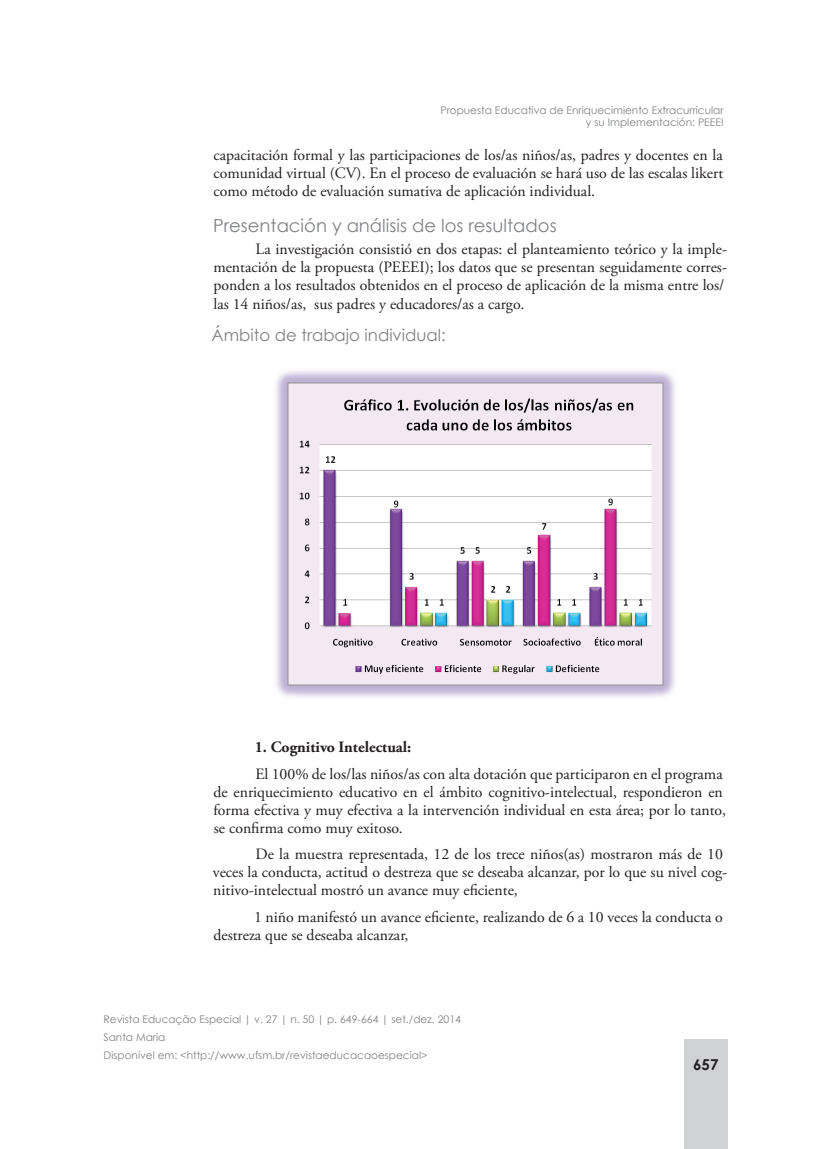
<style>
.page{position:relative;width:830px;height:1149px;background:#fff}
.page>*{position:absolute;margin:0;border:0;box-sizing:border-box;transform-origin:0 0}
.t1{font:18px "Century Gothic";color:#808285}
.t2{font:16.5px "Century Gothic";color:#808285}
.t3{font:15.75px/18px "Adobe Garamond Pro";color:#231f20}
.t4{font:700 15.75px "Adobe Garamond Pro";color:#231f20}
.t5{font:700 15px "Century Gothic";color:#231f20}
.t6{font:10.5px/18px "Century Gothic";color:#808285}
</style>
<div class="page">
<div style="left:683px;top:1039px;width:44px;height:109px;background:#d1d2d4"></div>
<img style="left:276px;top:371px;width:399px;height:326px">
<p class="t6" style="left:440px;top:104px;width:284px;line-height:12px;text-align:right">Propuesta Educativa de Enriquecimiento Extracurricular y su Implementación: PEEEI</p>
<p class="t3" style="left:213px;top:147px;width:511px;text-align:justify">capacitación formal y las participaciones de los/as niños/as, padres y docentes en la comunidad virtual (CV). En el proceso de evaluación se hará uso de las escalas likert como método de evaluación sumativa de aplicación individual.</p>
<p class="t1" style="left:213px;top:213px;width:345px">Presentación y análisis de los resultados</p>
<p class="t3" style="left:213px;top:241px;width:515px;text-indent:42px">La investigación consistió en dos etapas: el planteamiento teórico y la imple&shy;mentación de la propuesta (PEEEI); los datos que se presentan seguidamente corres&shy;ponden a los resultados obtenidos en el proceso de aplicación de la misma entre los/ las 14 niños/as, sus padres y educadores/as a cargo.</p>
<p class="t2" style="left:211px;top:323px;width:235px">Ámbito de trabajo individual:</p>
<p class="t4" style="left:254px;top:737px;width:158px">1. Cognitivo Intelectual:</p>
<p class="t3" style="left:213px;top:765px;width:514px;text-indent:42px">El 100% de los/las niños/as con alta dotación que participaron en el programa de enriquecimiento educativo en el ámbito cognitivo-intelectual, respondieron en forma efectiva y muy efectiva a la intervención individual en esta área; por lo tanto, se confirma como muy exitoso.</p>
<p class="t3" style="left:213px;top:845px;width:515px;text-indent:42px">De la muestra representada, 12 de los trece niños(as) mostraron más de 10 veces la conducta, actitud o destreza que se deseaba alcanzar, por lo que su nivel cog&shy;nitivo-intelectual mostró un avance muy eficiente,</p>
<p class="t3" style="left:213px;top:908px;width:510px;text-indent:41px">1 niño manifestó un avance eficiente, realizando de 6 a 10 veces la conducta o destreza que se deseaba alcanzar,</p>
<p class="t6" style="left:103px;top:1009px;width:359px">Revista Educação Especial | v. 27 | n. 50 | p. 649-664 | set./dez. 2014<br>Santa Maria<br>Disponível em: &lt;http://www.ufsm.br/revistaeducacaoespecial&gt;</p>
<p class="t5" style="left:693px;top:1053px;width:27px">657</p>
</div>
